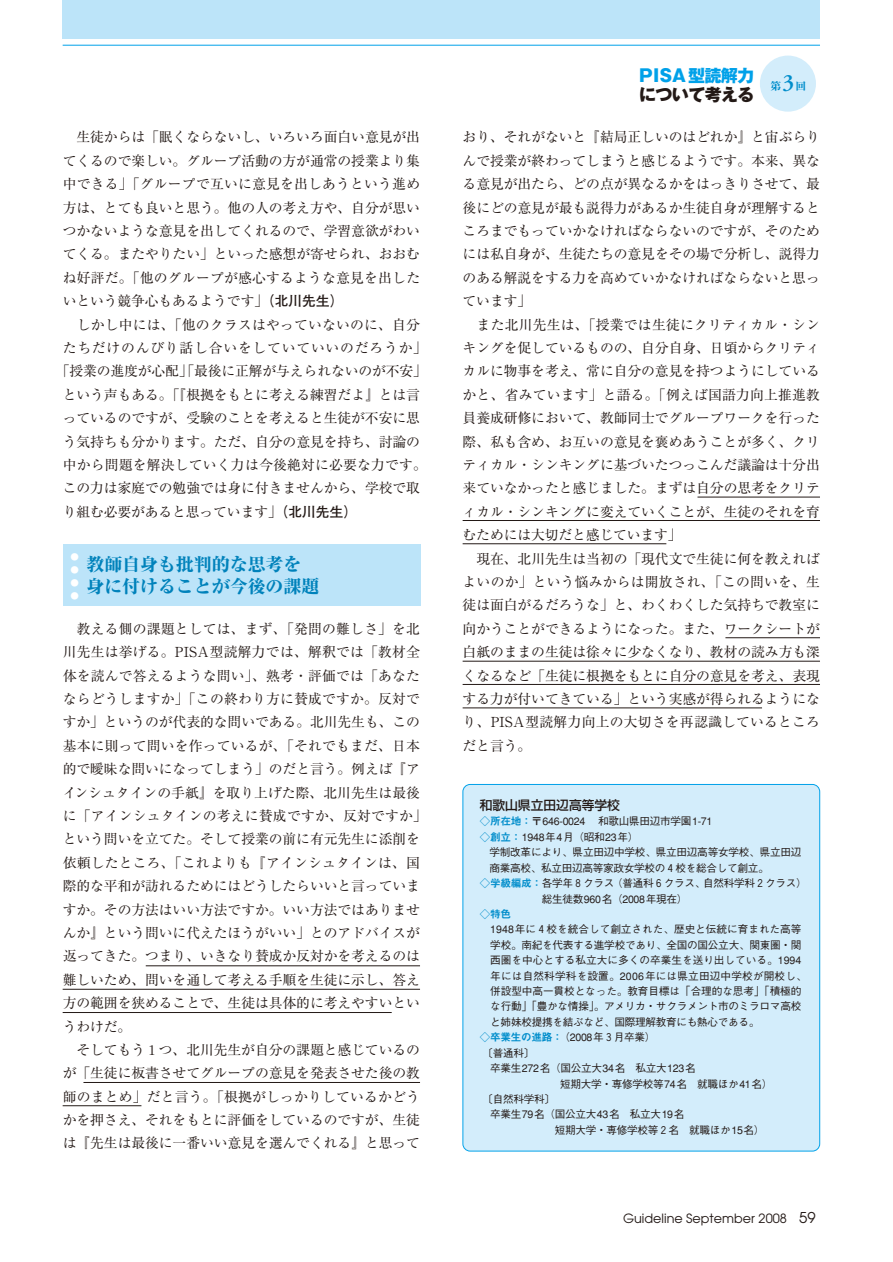
<style>
.page{position:relative;width:893px;height:1262px;background:#fff}
.page>*{position:absolute;margin:0;border:0;box-sizing:border-box;transform-origin:0 0}
.t1{font:800 18.15px/22.4px "Ryumin";letter-spacing:-.01em;color:#0082bb}
.t2{font:16.95px "Gothic MB101 hea";color:#00a1e9}
.t3{font:16.95px "Gothic MB101 hea";letter-spacing:-.04em;color:#231916}
.t4{font:13.8px/23.4px "Ryumin";letter-spacing:-.005em;color:#231916;text-align:justify}
.t5{font:13.8px "Ryumin";letter-spacing:.015em;color:#231916}
.t6{font:13.8px "Ryumin";letter-spacing:.055em;color:#231916}
.t7{font:12.75px "Avant Garde";color:#231916}
.t8{font:500 12.75px "Shin Go";color:#231916}
.t9{font:500 10.65px/15.5px "Gothic BBB";letter-spacing:-.025em;color:#231916}
.t10{font:500 10.65px "Gothic BBB";color:#231916}
.t11{font:500 10.65px "Gothic BBB";letter-spacing:.015em;color:#231916}
.t12{font:800 10.65px "Ryumin";color:#008dcb}
.t13{font:10.65px "Midashi Go MB31";color:#008dcb}
.t14{font:500 8.55px/12.9px "Shin Go";color:#fff;text-align:justify}
.s1{font-family:"Futo Go B101";font-weight:700}
.s2{font-family:"Adobe Garamond";font-weight:600;font-size:23.4px}
.s3{font-family:"Midashi Go MB31";font-weight:400;color:#008dcb}
.s4{font-size:14.85px}
</style>
<div class="page">
<div style="left:463px;top:784px;width:356px;height:366px;background:#d3edfb;border-radius:7px"></div>
<div style="left:462px;top:784px;width:358px;height:367px;border:1px solid #00a1e9;border-radius:7px"></div>
<div style="left:63px;top:544px;width:357px;height:62px;background:#bce4f9"></div>
<div style="left:759px;top:56px;width:57px;height:56px;background:#d3edfb;border-radius:50%"></div>
<div style="left:63px;top:0;width:757px;height:38px;background:#bce4f9"></div>
<hr style="left:63px;top:45px;width:757px;height:1px;background:#00a1e9">
<hr style="left:146px;top:965px;width:274px;height:1px;background:#231916">
<hr style="left:63px;top:989px;width:357px;height:1px;background:#231916">
<hr style="left:63px;top:1012px;width:329px;height:1px;background:#231916">
<hr style="left:697px;top:497px;width:123px;height:1px;background:#231916">
<hr style="left:462px;top:520px;width:358px;height:1px;background:#231916">
<hr style="left:725px;top:637px;width:95px;height:1px;background:#231916">
<hr style="left:462px;top:661px;width:358px;height:1px;background:#231916">
<hr style="left:462px;top:684px;width:358px;height:1px;background:#231916">
<hr style="left:462px;top:707px;width:300px;height:1px;background:#231916">
<hr style="left:462px;top:543px;width:204px;height:1px;background:#231916">
<hr style="left:83px;top:1082px;width:337px;height:1px;background:#231916">
<hr style="left:63px;top:1105px;width:78px;height:1px;background:#231916">
<p class="t4" style="left:63px;top:127px;width:359px;text-indent:14px">生徒からは「眠くならないし、いろいろ面白い意見が出てくるので楽しい。グループ活動の方が通常の授業より集中できる」「グループで互いに意見を出しあうという進め方は、とても良いと思う。他の人の考え方や、自分が思いつかないような意見を出してくれるので、学習意欲がわいてくる。またやりたい」といった感想が寄せられ、おおむね好評だ。「他のグループが感心するような意見を出したいという競争心もあるようです」<span class="s1">（北川先生）</span></p>
<p class="t5" style="left:77px;top:320px;width:345px">しかし中には、「他のクラスはやっていないのに、自分</p>
<p class="t6" style="left:63px;top:343px;width:366px">たちだけのんびり話し合いをしていていいのだろうか」</p>
<p class="t4" style="left:56px;top:361px;width:372px">「授業の進度が心配」「最後に正解が与えられないのが不安」</p>
<p class="t4" style="left:63px;top:385px;width:359px">という声もある。「『根拠をもとに考える練習だよ』とは言</p>
<p class="t4" style="left:63px;top:408px;width:359px">っているのですが、受験のことを考えると生徒が不安に思</p>
<p class="t4" style="left:63px;top:431px;width:359px">う気持ちも分かります。ただ、自分の意見を持ち、討論の</p>
<p class="t5" style="left:63px;top:460px;width:366px">中から問題を解決していく力は今後絶対に必要な力です。</p>
<p class="t4" style="left:63px;top:478px;width:359px">この力は家庭での勉強では身に付きませんから、学校で取</p>
<p class="t4" style="left:63px;top:502px;width:296px">り組む必要があると思っています」<span class="s1">（北川先生）</span></p>
<h1 class="t1" style="left:86px;top:555px;width:234px">教師自身も批判的な思考を身に付けることが今後の課題</h1>
<p class="t4" style="left:63px;top:619px;width:366px;text-align:left;text-indent:14px">教える側の課題としては、まず、「発問の難しさ」を北川先生は挙げる。PISA型読解力では、解釈では「教材全体を読んで答えるような問い」、熟考・評価では「あなたならどうしますか」「この終わり方に賛成ですか。反対ですか」というのが代表的な問いである。北川先生も、この基本に則って問いを作っているが、「それでもまだ、日本的で曖昧な問いになってしまう」のだと言う。例えば『アインシュタインの手紙』を取り上げた際、北川先生は最後に「アインシュタインの考えに賛成ですか、反対ですか」という問いを立てた。そして授業の前に有元先生に添削を依頼したところ、「これよりも『アインシュタインは、国際的な平和が訪れるためにはどうしたらいいと言っていますか。その方法はいい方法ですか。いい方法ではありませんか』という問いに代えたほうがいい」とのアドバイスが返ってきた。つまり、いきなり賛成か反対かを考えるのは難しいため、問いを通して考える手順を生徒に示し、答え方の範囲を狭めることで、生徒は具体的に考えやすいというわけだ。</p>
<p class="t4" style="left:63px;top:1039px;width:359px;text-indent:14px">そしてもう１つ、北川先生が自分の課題と感じているのが「生徒に板書させてグループの意見を発表させた後の教師のまとめ」だと言う。「根拠がしっかりしているかどうかを押さえ、それをもとに評価をしているのですが、生徒は『先生は最後に一番いい意見を選んでくれる』と思って</p>
<p class="t14" style="left:70px;top:551px;width:10px">● ● ● ●</p>
<p class="t2" style="left:639px;top:69px;width:116px">PISA型読解力</p>
<p class="t3" style="left:639px;top:88px;width:117px">について考える</p>
<p class="t12" style="left:770px;top:82px;width:37px">第<span class="s2">3</span>回</p>
<p class="t4" style="left:462px;top:127px;width:359px">おり、それがないと『結局正しいのはどれか』と宙ぶらりんで授業が終わってしまうと感じるようです。本来、異なる意見が出たら、どの点が異なるかをはっきりさせて、最後にどの意見が最も説得力があるか生徒自身が理解するところまでもっていかなければならないのですが、そのためには私自身が、生徒たちの意見をその場で分析し、説得力のある解説をする力を高めていかなければならないと思っています」</p>
<p class="t4" style="left:462px;top:314px;width:359px;text-indent:14px">また北川先生は、「授業では生徒にクリティカル・シンキングを促しているものの、自分自身、日頃からクリティカルに物事を考え、常に自分の意見を持つようにしているかと、省みています」と語る。「例えば国語力向上推進教員養成研修において、教師同士でグループワークを行った際、私も含め、お互いの意見を褒めあうことが多く、クリティカル・シンキングに基づいたつっこんだ議論は十分出来ていなかったと感じました。まずは自分の思考をクリティカル・シンキングに変えていくことが、生徒のそれを育むためには大切だと感じています」</p>
<p class="t4" style="left:462px;top:548px;width:359px;text-indent:14px">現在、北川先生は当初の「現代文で生徒に何を教えればよいのか」という悩みからは開放され、「この問いを、生徒は面白がるだろうな」と、わくわくした気持ちで教室に向かうことができるようになった。また、ワークシートが白紙のままの生徒は徐々に少なくなり、教材の読み方も深くなるなど「生徒に根拠をもとに自分の意見を考え、表現する力が付いてきている」という実感が得られるようになり、PISA型読解力向上の大切さを再認識しているところだと言う。</p>
<p class="t8" style="left:479px;top:800px;width:142px">和歌山県立田辺高等学校</p>
<p class="t9" style="left:479px;top:815px;width:234px"><span class="s3">◇所在地：</span>〒646-0024 和歌山県田辺市学園1-71 <span class="s3">◇創立：</span>1948年4月（昭和23年）</p>
<p class="t9" style="left:489px;top:846px;width:313px">学制改革により、県立田辺中学校、県立田辺高等女学校、県立田辺</p>
<p class="t9" style="left:489px;top:861px;width:281px">商業高校、私立田辺高等家政女学校の４校を総合して創立。</p>
<p class="t9" style="left:479px;top:876px;width:328px"><span class="s3">◇学級編成：</span>各学年８クラス（普通科６クラス、自然科学科２クラス）</p>
<p class="t9" style="left:541px;top:892px;width:147px">総生徒数960名（2008年現在）</p>
<p class="t13" style="left:479px;top:910px;width:33px">◇特色</p>
<p class="t10" style="left:490px;top:925px;width:313px">1948年に４校を統合して創立された、歴史と伝統に育まれた高等</p>
<p class="t9" style="left:490px;top:938px;width:313px">学校。南紀を代表する進学校であり、全国の国公立大、関東圏・関</p>
<p class="t10" style="left:490px;top:956px;width:312px">西圏を中心とする私立大に多くの卒業生を送り出している。1994</p>
<p class="t11" style="left:490px;top:971px;width:318px">年には自然科学科を設置。2006年には県立田辺中学校が開校し、</p>
<p class="t9" style="left:490px;top:984px;width:312px">併設型中高一貫校となった。教育目標は「合理的な思考」「積極的</p>
<p class="t9" style="left:490px;top:1000px;width:312px">な行動」「豊かな情操」。アメリカ・サクラメント市のミラロマ高校</p>
<p class="t9" style="left:490px;top:1015px;width:270px">と姉妹校提携を結ぶなど、国際理解教育にも熱心である。</p>
<p class="t9" style="left:479px;top:1031px;width:177px"><span class="s3">◇卒業生の進路：</span>（2008年３月卒業）</p>
<p class="t9" style="left:482px;top:1046px;width:53px">〔普通科〕</p>
<p class="t9" style="left:490px;top:1061px;width:217px">卒業生272名（国公立大34名　私立大123名　</p>
<p class="t9" style="left:560px;top:1077px;width:214px">短期大学・専修学校等74名　就職ほか41名）</p>
<p class="t9" style="left:482px;top:1092px;width:74px">〔自然科学科〕</p>
<p class="t9" style="left:490px;top:1108px;width:206px">卒業生79名（国公立大43名　私立大19名　</p>
<p class="t9" style="left:554px;top:1123px;width:211px">短期大学・専修学校等２名　就職ほか15名）</p>
<p class="t7" style="left:623px;top:1213px;width:194px">Guideline September 2008 <span class="s4">59</span></p>
</div>
